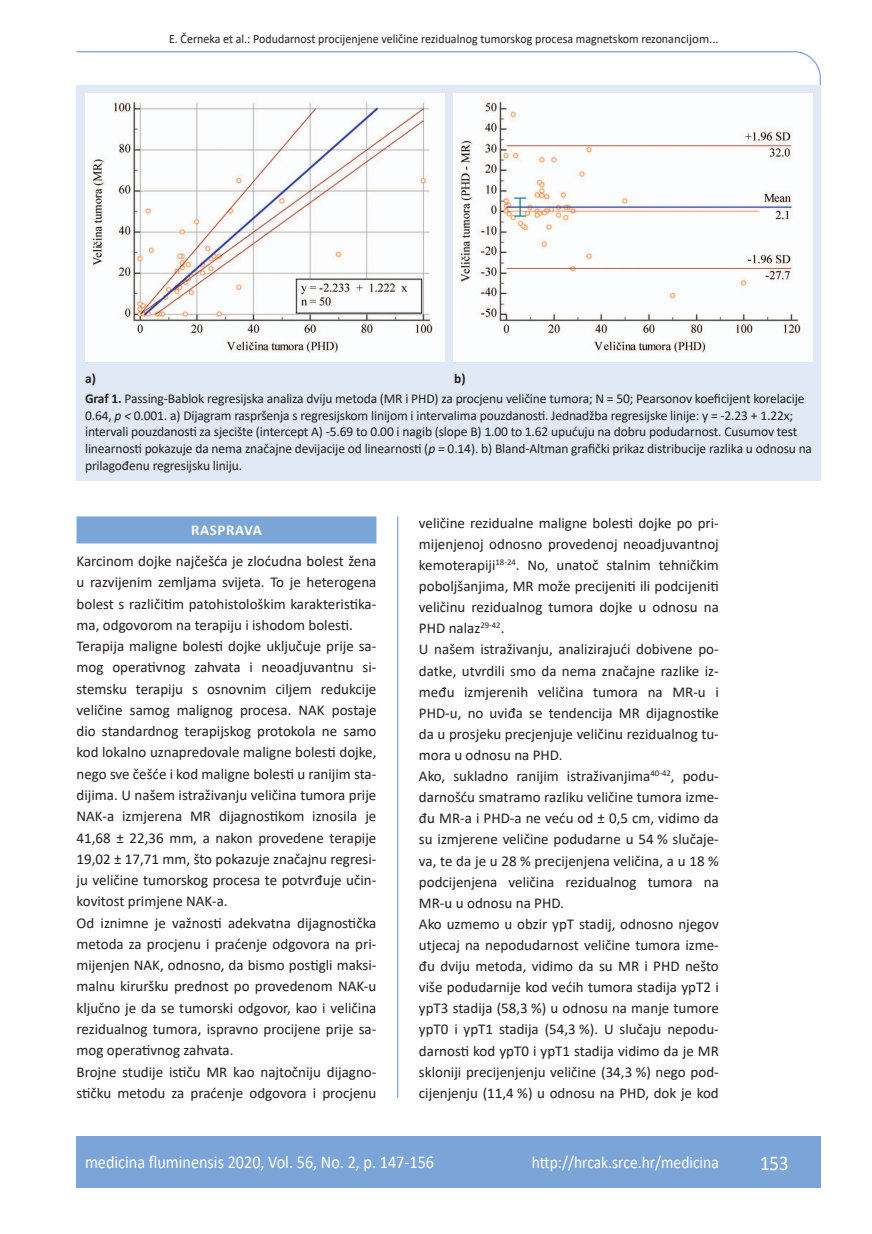
<style>
.page{position:relative;width:872px;height:1234px;background:#fff}
.page>*{position:absolute;margin:0;border:0;box-sizing:border-box;transform-origin:0 0}
.t1{font:21px "Calibri";color:#fff;scale:.9 1}
.t2{font:18px "Calibri";color:#fff;scale:.9 1}
.t3{font:17.25px "Calibri";color:#fff;scale:.9 1}
.osnovni_tekst{font:15px/21.1px "Calibri";color:#231f20;text-align:justify}
.naslov_ruler{font:700 15px "Calibri";letter-spacing:.04em;color:#fff}
.potpis_slika{font:13.5px/16.5px "Calibri";letter-spacing:-.01em;color:#231f20}
.osnovni_tekst-2{font:700 13.5px "Calibri";color:#231f20}
.glava{font:12.75px "Calibri";color:#231f20;scale:.94 1}
.s1{font-weight:700}
.s2{font-style:italic}
</style>
<div class="page">
<svg style="left:76px;top:51px;width:745px;height:275px"></svg>
<hr style="left:397px;top:516px;width:1px;height:581px;background:#7ca5d7">
<div style="left:77px;top:1135px;width:744px;height:51px;background:#7ca5d7"></div>
<div style="left:77px;top:516px;width:299px;height:27px;background:#7ca5d7"></div>
<div style="left:77px;top:85px;width:744px;height:395px;background:#e1e9f6"></div>
<img style="left:86px;top:94px;width:358px;height:266px">
<img style="left:453px;top:94px;width:359px;height:266px">
<p class="glava" style="left:169px;top:29px;width:586px">E. Černeka et al.: Podudarnost procijenjene veličine rezidualnog tumorskog procesa magnetskom rezonancijom...</p>
<p class="osnovni_tekst-2" style="left:85px;top:368px;width:12px">a)</p>
<p class="osnovni_tekst-2" style="left:454px;top:368px;width:13px">b)</p>
<p class="potpis_slika" style="left:85px;top:390px;width:728px"><span class="s1">Graf 1.</span> Passing-Bablok regresijska analiza dviju metoda (MR i PHD) za procjenu veličine tumora; N = 50; Pearsonov koeficijent korelacije 0.64, <span class="s2">p &lt;</span> 0.001. a) Dijagram raspršenja s regresijskom linijom i intervalima pouzdanosti. Jednadžba regresijske linije: y = -2.23 + 1.22x; intervali pouzdanosti za sjecište (intercept A) -5.69 to 0.00 i nagib (slope B) 1.00 to 1.62 upućuju na dobru podudarnost. Cusumov test linearnosti pokazuje da nema značajne devijacije od linearnosti (<span class="s2">p =</span> 0.14). b) Bland-Altman grafički prikaz distribucije razlika u odnosu na prilagođenu regresijsku liniju.</p>
<p class="naslov_ruler" style="left:191px;top:519px;width:72px">RASPRAVA</p>
<p class="osnovni_tekst" style="left:77px;top:550px;width:301px">Karcinom dojke najčešća je zloćudna bolest žena u razvijenim zemljama svijeta. To je heterogena bolest s različitim patohistološkim karakteristika&shy;ma, odgovorom na terapiju i ishodom bolesti.</p>
<p class="osnovni_tekst" style="left:77px;top:635px;width:301px">Terapija maligne bolesti dojke uključuje prije sa&shy;mog operativnog zahvata i neoadjuvantnu si&shy;stemsku terapiju s osnovnim ciljem redukcije veličine samog malignog procesa. NAK postaje dio standardnog terapijskog protokola ne samo kod lokalno uznapredovale maligne bolesti dojke, nego sve češće i kod maligne bolesti u ranijim sta&shy;dijima. U našem istraživanju veličina tumora prije NAK-a izmjerena MR dijagnostikom iznosila je 41,68 ± 22,36 mm, a nakon provedene terapije 19,02 ± 17,71 mm, što pokazuje značajnu regresi&shy;ju veličine tumorskog procesa te potvrđuje učin&shy;kovitost primjene NAK-a.</p>
<p class="osnovni_tekst" style="left:77px;top:911px;width:301px">Od iznimne je važnosti adekvatna dijagnostička metoda za procjenu i praćenje odgovora na pri&shy;mijenjen NAK, odnosno, da bismo postigli maksi&shy;malnu kiruršku prednost po provedenom NAK-u ključno je da se tumorski odgovor, kao i veličina rezidualnog tumora, ispravno procijene prije sa&shy;mog operativnog zahvata.</p>
<p class="osnovni_tekst" style="left:77px;top:1060px;width:301px">Brojne studije ističu MR kao najtočniju dijagno&shy;stičku metodu za praćenje odgovora i procjenu</p>
<p class="osnovni_tekst" style="left:419px;top:511px;width:301px">veličine rezidualne maligne bolesti dojke po pri&shy;mijenjenoj odnosno provedenoj neoadjuvantnoj kemoterapiji<sup>18-24</sup>. No, unatoč stalnim tehničkim poboljšanjima, MR može precijeniti ili podcijeniti veličinu rezidualnog tumora dojke u odnosu na PHD nalaz<sup>29-42</sup>.</p>
<p class="osnovni_tekst" style="left:419px;top:638px;width:301px">U našem istraživanju, analizirajući dobivene po&shy;datke, utvrdili smo da nema značajne razlike iz&shy;među izmjerenih veličina tumora na MR-u i PHD-u, no uviđa se tendencija MR dijagnostike da u prosjeku precjenjuje veličinu rezidualnog tu&shy;mora u odnosu na PHD.</p>
<p class="osnovni_tekst" style="left:419px;top:765px;width:301px">Ako, sukladno ranijim istraživanjima<sup>40-42</sup>, podu&shy;darnošću smatramo razliku veličine tumora izme&shy;đu MR-a i PHD-a ne veću od ± 0,5 cm, vidimo da su izmjerene veličine podudarne u 54 % slučaje&shy;va, te da je u 28 % precijenjena veličina, a u 18 % podcijenjena veličina rezidualnog tumora na MR-u u odnosu na PHD.</p>
<p class="osnovni_tekst" style="left:419px;top:912px;width:301px">Ako uzmemo u obzir ypT stadij, odnosno njegov utjecaj na nepodudarnost veličine tumora izme&shy;đu dviju metoda, vidimo da su MR i PHD nešto više podudarnije kod većih tumora stadija ypT2 i ypT3 stadija (58,3 %) u odnosu na manje tumore ypT0 i ypT1 stadija (54,3 %). U slučaju nepodu&shy;darnosti kod ypT0 i ypT1 stadija vidimo da je MR skloniji precijenjenju veličine (34,3 %) nego pod&shy;cijenjenju (11,4 %) u odnosu na PHD, dok je kod</p>
<p class="t2" style="left:85px;top:1149px;width:389px">medicina fluminensis 2020, Vol. 56, No. 2, p. 147-156</p>
<p class="t3" style="left:532px;top:1150px;width:209px">http://hrcak.srce.hr/medicina</p>
<p class="t1" style="left:760px;top:1147px;width:33px">153</p>
</div>
